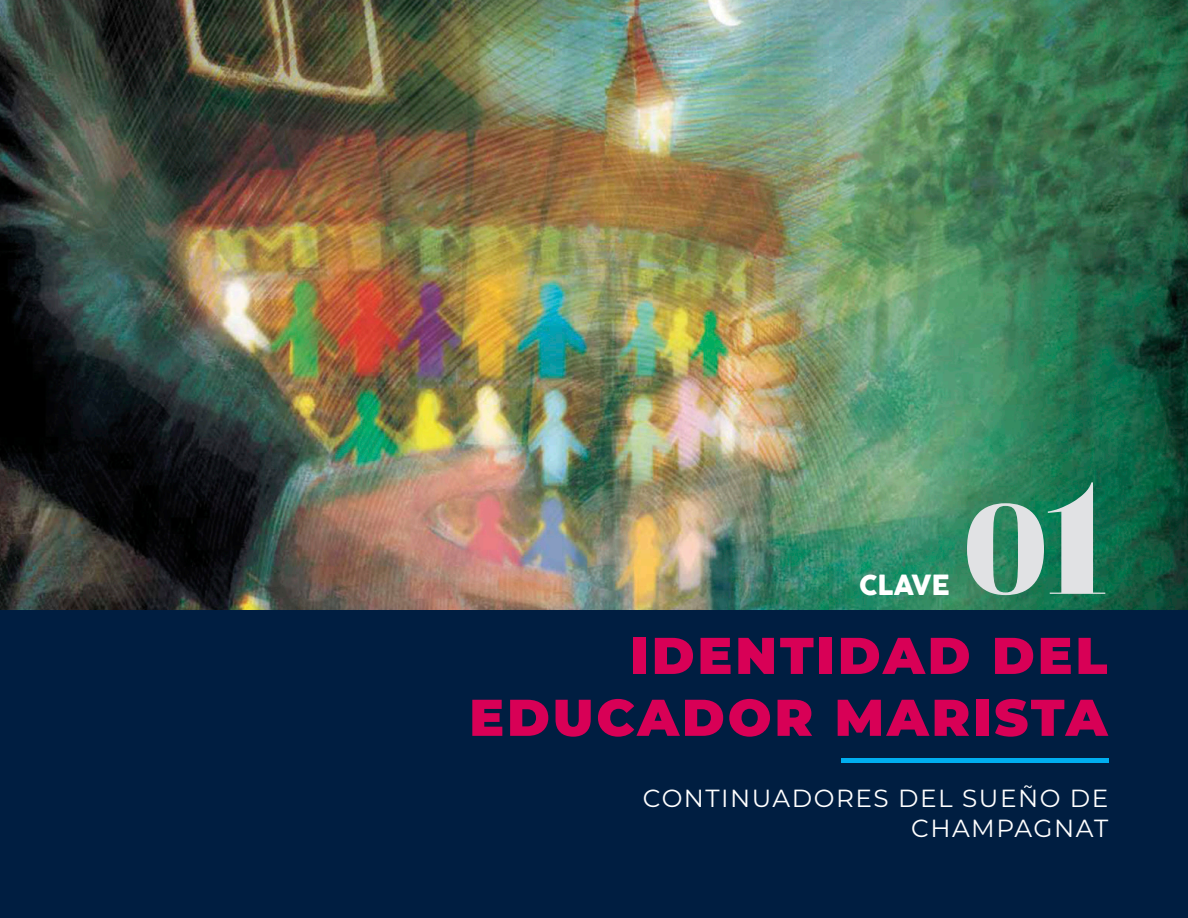
<style>
.page{position:relative;width:1188px;height:918px;background:#001e41}
.page>*{position:absolute;margin:0;border:0;box-sizing:border-box;transform-origin:0 0}
.t1{font:127.5px "Abril Fatface";color:#e1e2e4}
.t2{font:900 51.6px/61.9px "Montserrat";letter-spacing:.06em;color:#d80056;text-align:right}
.t3{font:27.3px "Cocogoose";letter-spacing:-.01em;color:#fff}
.t4{font:24.75px/29.7px "Montserrat";letter-spacing:.06em;color:#fff;text-align:right}
.s1{font-family:"Nouvelle Vague";font-weight:900;font-size:159.3px}
</style>
<div class="page">
<img style="left:0;top:0;width:1188px;height:610px">
<hr style="left:841px;top:758px;width:267px;height:4px;background:#00aeef">
<p class="t3" style="left:859px;top:566px;width:93px">CLAVE</p>
<p class="t1" style="left:963px;top:459px;width:146px">0<span class="s1">1</span></p>
<p class="t2" style="left:469px;top:621px;width:640px">IDENTIDAD DEL<br>EDUCADOR MARISTA</p>
<p class="t4" style="left:643px;top:783px;width:467px">CONTINUADORES DEL SUEÑO DE<br>CHAMPAGNAT</p>
</div>
